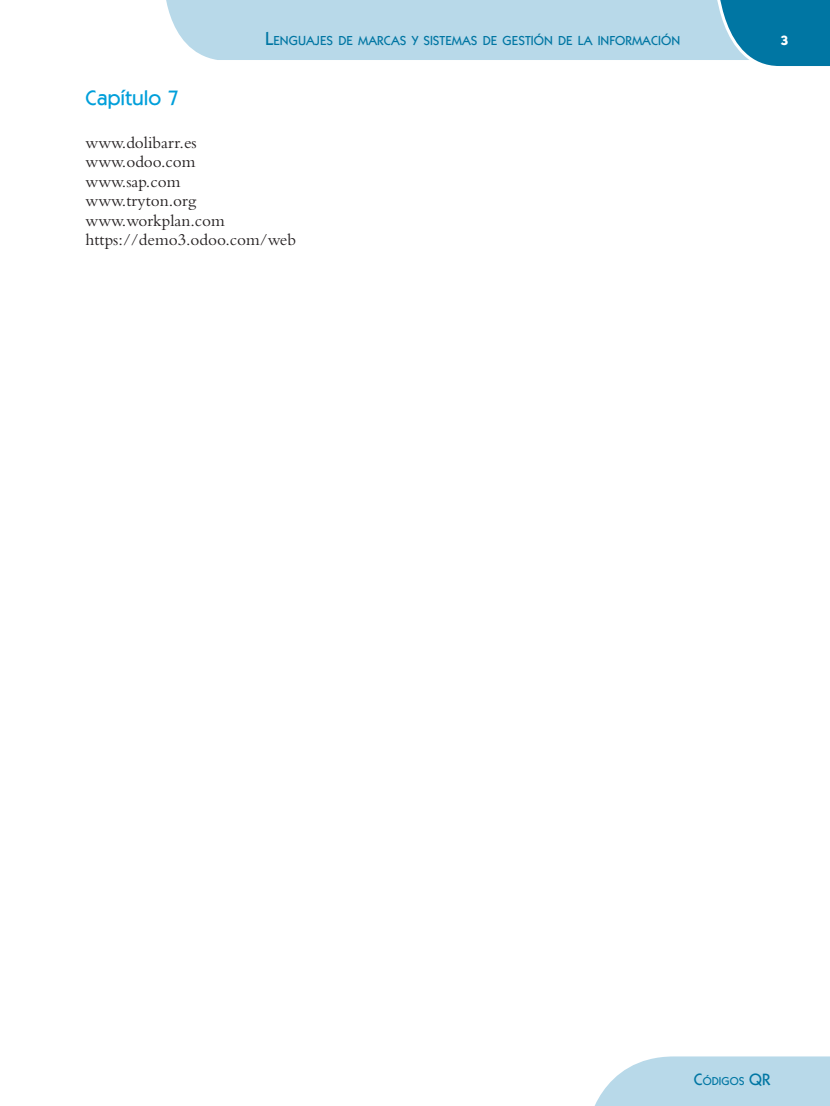
<style>
.page{position:relative;width:830px;height:1106px;background:#fff}
.page>*{position:absolute;margin:0;border:0;box-sizing:border-box;transform-origin:0 0}
.t1{font:500 21px "ITC Kabel Std";color:#009fda}
.t2{font:17.25px/19.5px "Bembo Std";color:#231f20}
.t3{font:700 13.5px "ITC Kabel Std";color:#fff}
.t4{font:500 13.2px "ITC Kabel Std";color:#0076a3}
.t5{font:500 11.55px "ITC Kabel Std";color:#0076a3}
.s1{font-size:18.75px}
.s2{font-size:16.5px}
</style>
<div class="page">
<div style="left:166px;top:0;width:547px;height:60px;background:#b8d9e9"></div>
<svg style="left:713px;top:0;width:116px;height:66px;background:#278bb1"></svg>
<svg style="left:594px;top:1056px;width:235px;height:50px;background:#bfdceb"></svg>
<p class="t4" style="left:265px;top:33px;width:416px"><span class="s1">L</span>ENGUAJES DE MARCAS Y SISTEMAS DE GESTIÓN DE LA INFORMACIÓN</p>
<p class="t3" style="left:780px;top:32px;width:9px">3</p>
<p class="t1" style="left:86px;top:86px;width:95px">Capítulo 7</p>
<p class="t2" style="left:86px;top:132px;width:212px">www.dolibarr.es www.odoo.com<br>www.sap.com<br>www.tryton.org www.workplan.com https://demo3.odoo.com/web</p>
<p class="t5" style="left:693px;top:1074px;width:77px"><span class="s2">C</span>ÓDIGOS <span class="s2">QR</span></p>
</div>
